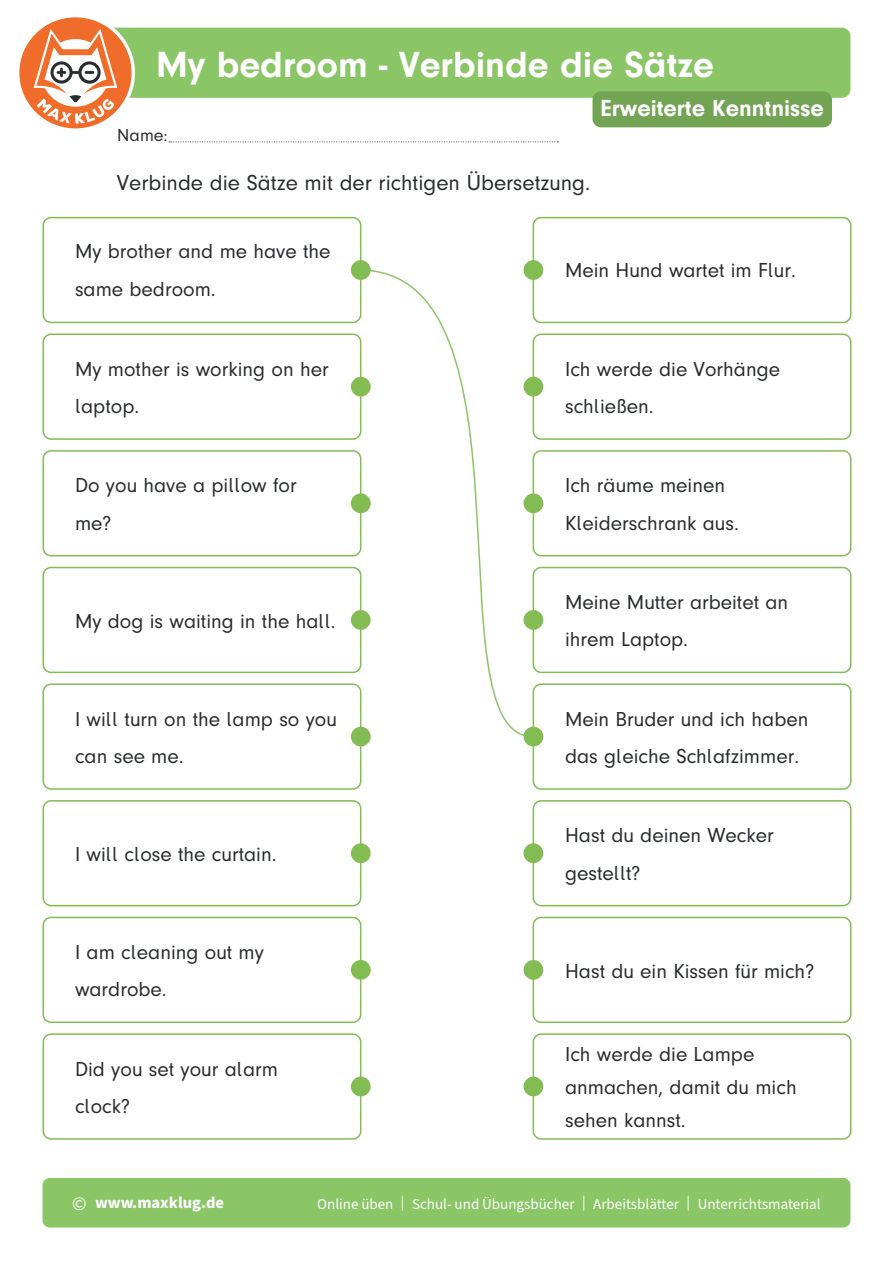
<style>
.page{position:relative;width:893px;height:1263px;background:#fff}
.page>*{position:absolute;margin:0;border:0;box-sizing:border-box;transform-origin:0 0}
.t1{font:700 37.5px "Mk Druckschrift N";color:#fff}
.t2{font:700 24px "Mk Druckschrift N";color:#fff}
.t3{font:22.5px "Mk Druckschrift N";color:#292c2f}
.t4{font:21px/37.5px "Mk Druckschrift N";color:#292c2f}
.t5{font:18px "Mk Druckschrift N";color:#292c2f}
.t6{font:700 16.5px "Source Sans Pro";color:#fff}
.t7{font:15px "Source Sans Pro";color:#fff}
.s1{font-weight:400;font-size:19.5px}
</style>
<div class="page">
<div style="left:75px;top:28px;width:775px;height:70px;background:#8ac566;border-radius:9px"></div>
<svg style="left:169px;top:141px;width:389px;height:1px"></svg>
<svg style="left:19px;top:17px;width:116px;height:112px"></svg>
<div style="left:592px;top:91px;width:240px;height:36px;background:#72a454;border-radius:9px"></div>
<div style="left:43px;top:1178px;width:807px;height:49px;background:#8ac566;border-radius:7px"></div>
<svg style="left:358px;top:270px;width:185px;height:466px"></svg>
<div style="left:43px;top:217px;width:318px;height:106px;border:2px solid #83bc53;border-radius:8px"></div>
<div style="left:351px;top:260px;width:20px;height:20px;background:#83bc53;border-radius:50%"></div>
<div style="left:533px;top:217px;width:318px;height:106px;border:2px solid #83bc53;border-radius:8px"></div>
<div style="left:523px;top:260px;width:20px;height:20px;background:#83bc53;border-radius:50%"></div>
<div style="left:43px;top:450px;width:318px;height:106px;border:2px solid #83bc53;border-radius:8px"></div>
<div style="left:351px;top:493px;width:20px;height:20px;background:#83bc53;border-radius:50%"></div>
<div style="left:533px;top:450px;width:318px;height:106px;border:2px solid #83bc53;border-radius:8px"></div>
<div style="left:523px;top:493px;width:20px;height:20px;background:#83bc53;border-radius:50%"></div>
<div style="left:43px;top:683px;width:318px;height:107px;border:2px solid #83bc53;border-radius:8px"></div>
<div style="left:351px;top:727px;width:20px;height:19px;background:#83bc53;border-radius:50%"></div>
<div style="left:533px;top:683px;width:318px;height:107px;border:2px solid #83bc53;border-radius:8px"></div>
<div style="left:523px;top:727px;width:20px;height:19px;background:#83bc53;border-radius:50%"></div>
<div style="left:43px;top:917px;width:318px;height:106px;border:2px solid #83bc53;border-radius:8px"></div>
<div style="left:351px;top:960px;width:20px;height:20px;background:#83bc53;border-radius:50%"></div>
<div style="left:533px;top:917px;width:318px;height:106px;border:2px solid #83bc53;border-radius:8px"></div>
<div style="left:523px;top:960px;width:20px;height:20px;background:#83bc53;border-radius:50%"></div>
<div style="left:43px;top:333px;width:318px;height:107px;border:2px solid #83bc53;border-radius:8px"></div>
<div style="left:351px;top:377px;width:20px;height:20px;background:#83bc53;border-radius:50%"></div>
<div style="left:533px;top:333px;width:318px;height:107px;border:2px solid #83bc53;border-radius:8px"></div>
<div style="left:523px;top:377px;width:20px;height:20px;background:#83bc53;border-radius:50%"></div>
<div style="left:43px;top:567px;width:318px;height:106px;border:2px solid #83bc53;border-radius:8px"></div>
<div style="left:351px;top:610px;width:20px;height:20px;background:#83bc53;border-radius:50%"></div>
<div style="left:533px;top:567px;width:318px;height:106px;border:2px solid #83bc53;border-radius:8px"></div>
<div style="left:523px;top:610px;width:20px;height:20px;background:#83bc53;border-radius:50%"></div>
<div style="left:43px;top:800px;width:318px;height:106px;border:2px solid #83bc53;border-radius:8px"></div>
<div style="left:351px;top:843px;width:20px;height:20px;background:#83bc53;border-radius:50%"></div>
<div style="left:533px;top:800px;width:318px;height:106px;border:2px solid #83bc53;border-radius:8px"></div>
<div style="left:523px;top:843px;width:20px;height:20px;background:#83bc53;border-radius:50%"></div>
<div style="left:43px;top:1033px;width:318px;height:107px;border:2px solid #83bc53;border-radius:8px"></div>
<div style="left:351px;top:1076px;width:20px;height:20px;background:#83bc53;border-radius:50%"></div>
<div style="left:533px;top:1033px;width:318px;height:107px;border:2px solid #83bc53;border-radius:8px"></div>
<div style="left:523px;top:1076px;width:20px;height:20px;background:#83bc53;border-radius:50%"></div>
<h1 class="t1" style="left:156px;top:43px;width:559px">My bedroom - Verbinde die Sätze</h1>
<p class="t5" style="left:117px;top:125px;width:52px">Name:</p>
<p class="t3" style="left:117px;top:170px;width:475px">Verbinde die Sätze mit der richtigen Übersetzung.</p>
<p class="t2" style="left:601px;top:95px;width:224px">Erweiterte Kenntnisse</p>
<p class="t4" style="left:75px;top:233px;width:257px">My brother and me have the same bedroom.</p>
<p class="t4" style="left:75px;top:350px;width:255px">My mother is working on her laptop.</p>
<p class="t4" style="left:75px;top:467px;width:223px">Do you have a pillow for me?</p>
<p class="t4" style="left:75px;top:602px;width:262px">My dog is waiting in the hall.</p>
<p class="t4" style="left:75px;top:700px;width:263px">I will turn on the lamp so you can see me.</p>
<p class="t4" style="left:75px;top:836px;width:203px">I will close the curtain.</p>
<p class="t4" style="left:75px;top:934px;width:190px">I am cleaning out my wardrobe.</p>
<p class="t4" style="left:75px;top:1050px;width:204px">Did you set your alarm clock?</p>
<p class="t4" style="left:565px;top:251px;width:232px">Mein Hund wartet im Flur.</p>
<p class="t4" style="left:565px;top:350px;width:216px">Ich werde die Vorhänge schließen.</p>
<p class="t4" style="left:565px;top:467px;width:175px">Ich räume meinen<br>Kleiderschrank aus.</p>
<p class="t4" style="left:565px;top:584px;width:225px">Meine Mutter arbeitet an ihrem Laptop.</p>
<p class="t4" style="left:565px;top:700px;width:245px">Mein Bruder und ich haben das gleiche Schlafzimmer.</p>
<p class="t4" style="left:565px;top:817px;width:210px">Hast du deinen Wecker gestellt?</p>
<p class="t4" style="left:565px;top:952px;width:251px">Hast du ein Kissen für mich?</p>
<p class="t4" style="left:565px;top:1038px;width:233px;line-height:33px">Ich werde die Lampe anmachen, damit du mich sehen kannst.</p>
<p class="t6" style="left:72px;top:1191px;width:153px"><span class="s1">©</span> www.maxklug.de</p>
<p class="t7" style="left:317px;top:1193px;width:505px">Online üben | Schul- und Übungsbücher | Arbeitsblätter | Unterrichtsmaterial</p>
</div>
